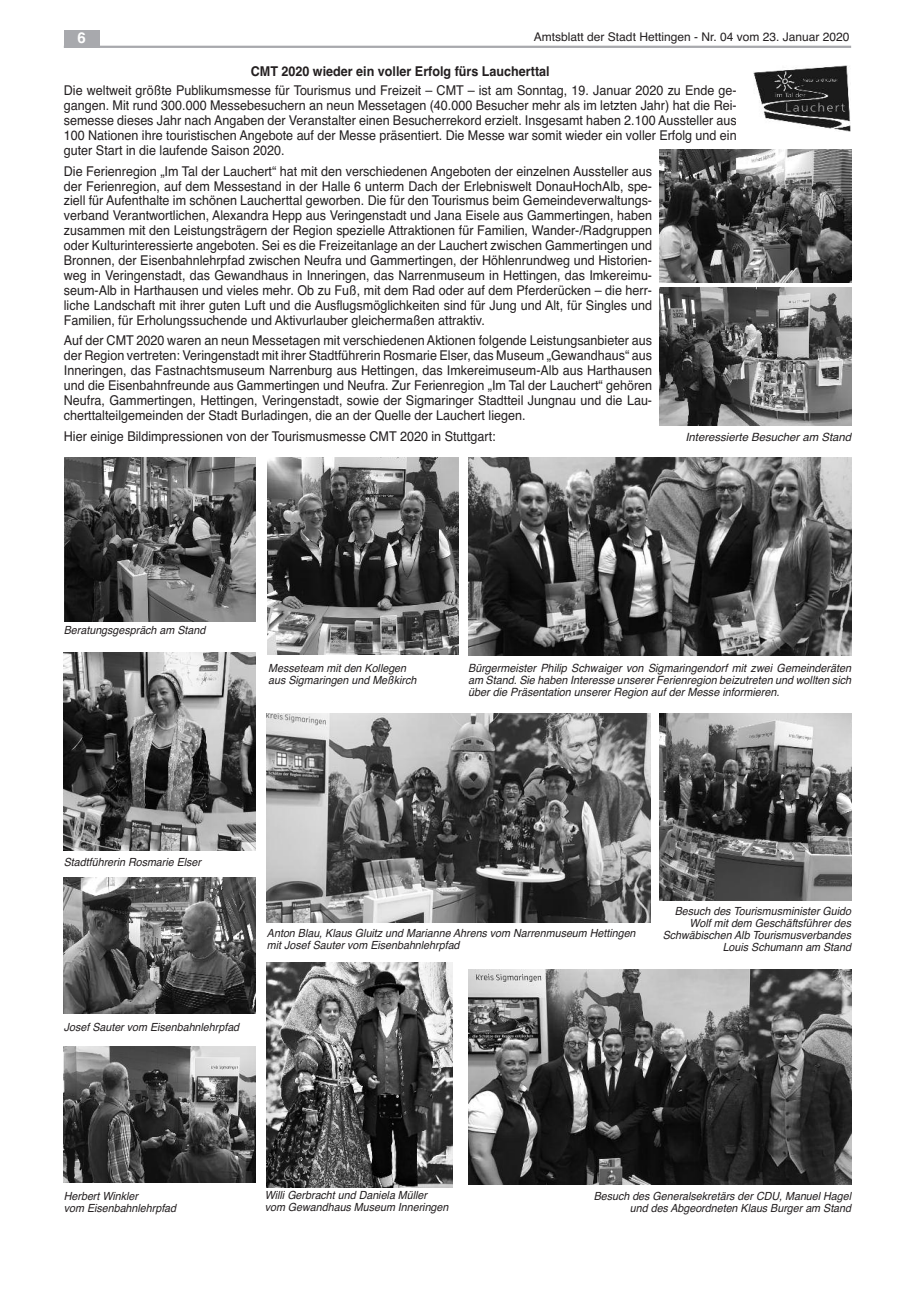
<style>
.page{position:relative;width:915px;height:1297px;background:#fff}
.page>*{position:absolute;margin:0;border:0;box-sizing:border-box;transform-origin:0 0}
.t1{font:700 15px "Helvetica";color:#fff}
.t2{font:13.5px/14.9px "Helvetica";color:#231f20;text-align:justify;scale:.93 1}
.t3{font:700 13.5px "Helvetica";color:#231f20;scale:.93 1}
.t4{font:12px "Helvetica";color:#231f20}
.t5{font:italic 11.4px/12px "Helvetica";color:#231f20;text-align:justify;scale:.95 1}
.t6{font:italic 11.4px "Helvetica";color:#231f20}
.t7{font:italic 11.25px/12px "Helvetica";color:#231f20;scale:.95 1}
</style>
<div class="page">
<hr style="left:64px;top:46px;width:786px;height:2px;background:#a8a9ad">
<div style="left:64px;top:30px;width:35px;height:17px;background:#a8a9ad"></div>
<img style="left:753px;top:65px;width:97px;height:66px">
<img style="left:266px;top:714px;width:383px;height:208px">
<img style="left:267px;top:457px;width:191px;height:197px">
<img style="left:659px;top:287px;width:191px;height:138px">
<img style="left:659px;top:150px;width:191px;height:133px">
<img style="left:468px;top:970px;width:382px;height:215px">
<img style="left:64px;top:457px;width:191px;height:164px">
<img style="left:64px;top:653px;width:191px;height:197px">
<img style="left:659px;top:713px;width:191px;height:187px">
<img style="left:468px;top:457px;width:382px;height:198px">
<img style="left:64px;top:877px;width:191px;height:136px">
<img style="left:64px;top:1047px;width:191px;height:136px">
<img style="left:266px;top:963px;width:186px;height:224px">
<p class="t1" style="left:77px;top:29px;width:10px">6</p>
<p class="t4" style="left:533px;top:30px;width:317px">Amtsblatt der Stadt Hettingen - Nr. 04 vom 23. Januar 2020</p>
<p class="t3" style="left:251px;top:64px;width:323px">CMT 2020 wieder ein voller Erfolg fürs Laucherttal</p>
<p class="t2" style="left:64px;top:83px;width:724px">Die weltweit größte Publikumsmesse für Tourismus und Freizeit – CMT – ist am Sonntag, 19. Januar 2020 zu Ende ge&shy;gangen. Mit rund 300.000 Messebesuchern an neun Messetagen (40.000 Besucher mehr als im letzten Jahr) hat die Rei&shy;semesse dieses Jahr nach Angaben der Veranstalter einen Besucherrekord erzielt. Insgesamt haben 2.100 Aussteller aus 100 Nationen ihre touristischen Angebote auf der Messe präsentiert. Die Messe war somit wieder ein voller Erfolg und ein guter Start in die laufende Saison 2020.</p>
<p class="t2" style="left:64px;top:164px;width:634px">Die Ferienregion „Im Tal der Lauchert“ hat mit den verschiedenen Angeboten der einzelnen Aussteller aus der Ferienregion, auf dem Messestand in der Halle 6 unterm Dach der Erlebniswelt DonauHochAlb, spe&shy;ziell für Aufenthalte im schönen Laucherttal geworben. Die für den Tourismus beim Gemeindeverwaltungs&shy;verband Verantwortlichen, Alexandra Hepp aus Veringenstadt und Jana Eisele aus Gammertingen, haben zusammen mit den Leistungsträgern der Region spezielle Attraktionen für Familien, Wander-/Radgruppen oder Kulturinteressierte angeboten. Sei es die Freizeitanlage an der Lauchert zwischen Gammertingen und Bronnen, der Eisenbahnlehrpfad zwischen Neufra und Gammertingen, der Höhlenrundweg und Historien&shy;weg in Veringenstadt, das Gewandhaus in Inneringen, das Narrenmuseum in Hettingen, das Imkereimu&shy;seum-Alb in Harthausen und vieles mehr. Ob zu Fuß, mit dem Rad oder auf dem Pferderücken – die herr&shy;liche Landschaft mit ihrer guten Luft und die Ausflugsmöglichkeiten sind für Jung und Alt, für Singles und Familien, für Erholungssuchende und Aktivurlauber gleichermaßen attraktiv.</p>
<p class="t2" style="left:64px;top:333px;width:634px">Auf der CMT 2020 waren an neun Messetagen mit verschiedenen Aktionen folgende Leistungsanbieter aus der Region vertreten: Veringenstadt mit ihrer Stadtführerin Rosmarie Elser, das Museum „Gewandhaus“ aus Inneringen, das Fastnachtsmuseum Narrenburg aus Hettingen, das Imkereimuseum-Alb aus Harthausen und die Eisenbahnfreunde aus Gammertingen und Neufra. Zur Ferienregion „Im Tal der Lauchert“ gehören Neufra, Gammertingen, Hettingen, Veringenstadt, sowie der Sigmaringer Stadtteil Jungnau und die Lau&shy;cherttalteilgemeinden der Stadt Burladingen, die an der Quelle der Lauchert liegen.</p>
<p class="t2" style="left:64px;top:429px;width:465px">Hier einige Bildimpressionen von der Tourismusmesse CMT 2020 in Stuttgart:</p>
<p class="t6" style="left:685px;top:430px;width:167px">Interessierte Besucher am Stand</p>
<p class="t7" style="left:64px;top:624px;width:150px">Beratungsgespräch am Stand</p>
<p class="t7" style="left:268px;top:662px;width:157px">Messeteam mit den Kollegen aus Sigmaringen und Meßkirch</p>
<p class="t5" style="left:468px;top:662px;width:404px">Bürgermeister Philip Schwaiger von Sigmaringendorf mit zwei Gemeinderäten am Stand. Sie haben Interesse unserer Ferienregion beizutreten und wollten sich über die Präsentation unserer Region auf der Messe informieren.</p>
<p class="t7" style="left:64px;top:856px;width:146px">Stadtführerin Rosmarie Elser</p>
<p class="t7" style="left:267px;top:927px;width:389px">Anton Blau, Klaus Gluitz und Marianne Ahrens vom Narrenmuseum Hettingen mit Josef Sauter vom Eisenbahnlehrpfad</p>
<p class="t7" style="left:662px;top:905px;width:200px;text-align:right">Besuch des Tourismusminister Guido Wolf mit dem Geschäftsführer des Schwäbischen Alb Tourismusverbandes Louis Schumann am Stand</p>
<p class="t7" style="left:64px;top:1021px;width:186px">Josef Sauter vom Eisenbahnlehrpfad</p>
<p class="t7" style="left:64px;top:1190px;width:120px">Herbert Winkler<br>vom Eisenbahnlehrpfad</p>
<p class="t7" style="left:265px;top:1189px;width:195px">Willi Gerbracht und Daniela Müller vom Gewandhaus Museum Inneringen</p>
<p class="t7" style="left:593px;top:1190px;width:272px;text-align:right">Besuch des Generalsekretärs der CDU, Manuel Hagel und des Abgeordneten Klaus Burger am Stand</p>
</div>
